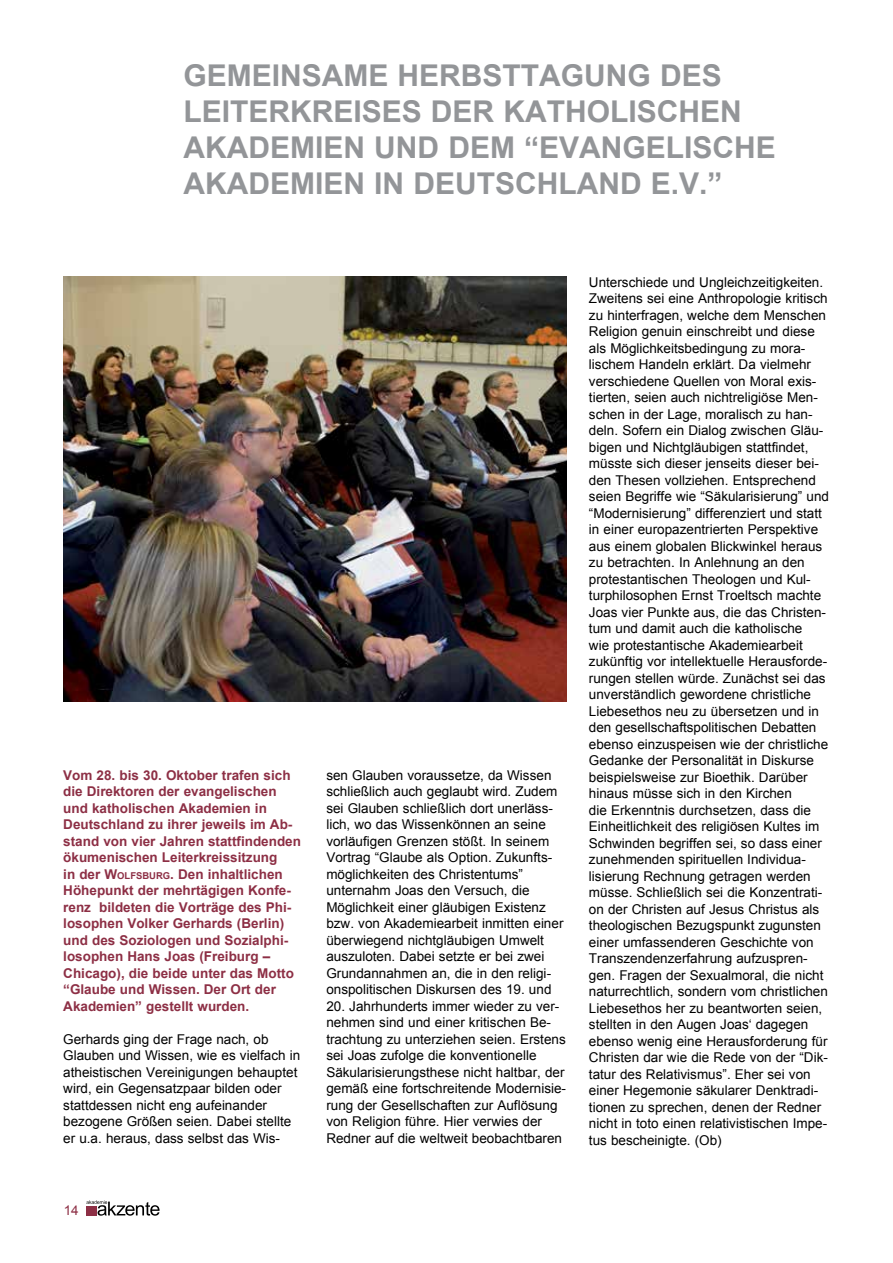
<style>
.page{position:relative;width:893px;height:1263px;background:#fff}
.page>*{position:absolute;margin:0;border:0;box-sizing:border-box;transform-origin:0 0}
.t1{font:700 30px/36px "Arial";color:#939598}
.t2{font:13.5px/16.5px "Arial";color:#000}
.t3{font:700 13.5px/16.5px "Arial";color:#8d2f45}
.t4{font:13.5px "Arial";color:#8d2f45}
.s1{font-style:inherit}
.s2{font-size:9.45px}
</style>
<div class="page">
<svg style="left:86px;top:1200px;width:74px;height:16px"></svg>
<div style="left:86px;top:1206px;width:11px;height:9px;background:#8d2f45"></div>
<img style="left:63px;top:276px;width:504px;height:426px">
<h1 class="t1" style="left:183px;top:58px;width:537px">Gemeinsame Herbsttagung des<br>Leiterkr</h1>
<h1 class="t1" style="left:333px;top:94px;width:410px">eises der Katholischen</h1>
<h1 class="t1" style="left:183px;top:130px;width:44px">Akad</h1>
<h1 class="t1" style="left:270px;top:130px;width:290px">emien und dem “Eva</h1>
<h1 class="t1" style="left:601px;top:130px;width:177px">ngelische</h1>
<h1 class="t1" style="left:183px;top:166px;width:44px">Akad</h1>
<h1 class="t1" style="left:270px;top:166px;width:288px">emien in Deutschla</h1>
<h1 class="t1" style="left:598px;top:166px;width:126px">nd e.V.”</h1>
<p class="t3" style="left:63px;top:767px;width:239px">Vom 28. bis 30. Oktober trafen sich die Direktoren der evangelischen und katholischen Akademien in Deutschland zu ihrer jeweils im Ab&shy;stand von vier Jahren stattfindenden ökumenischen Leiterkreissitzung<br>in der <span class="s1">W</span><span class="s2">OLFSBURG</span>. Den inhaltlichen Höhepunkt der mehrtägigen Konfe&shy;renz bildeten die Vorträge des Phi&shy;losophen Volker Gerhards (Berlin) und des Soziologen und Sozialphi&shy;losophen Hans Joas (Freiburg – Chicago), die beide unter das Motto “Glaube und Wissen. Der Ort der Akademien” gestellt wurden.</p>
<p class="t2" style="left:63px;top:1031px;width:239px">Gerhards ging der Frage nach, ob Glauben und Wissen, wie es vielfach in atheistischen Vereinigungen behauptet wird, ein Gegensatzpaar bilden oder stattdessen nicht eng aufeinander bezogene Größen seien. Dabei stellte er u.a. heraus, dass selbst das Wis-</p>
<p class="t4" style="left:64px;top:1202px;width:16px">14</p>
<p class="t2" style="left:326px;top:767px;width:239px">sen Glauben voraussetze, da Wissen schließlich auch geglaubt wird. Zudem sei Glauben schließlich dort unerläss&shy;lich, wo das Wissenkönnen an seine vorläufigen Grenzen stößt. I n seinem Vortrag “Glaube als Option. Zukunfts&shy;möglichkeiten des Christentums” unternahm Joas den Versuch, die Möglichkeit einer gläubigen Existenz bzw. von Akademiearbeit inmitten einer überwiegend nichtgläubigen U mwelt auszuloten. Dabei setzte er bei zwei Grundannahmen an, die in den religi&shy;onspolitischen Diskursen des 19. und</p>
<p class="t2" style="left:326px;top:998px;width:241px">20. Jahrhunderts immer wieder zu ver&shy;nehmen sind und einer kritischen Be&shy;trachtung zu unterziehen seien. Erstens sei Joas zufolge die konventionelle Säkularisierungsthese nicht haltbar, der gemäß eine fortschreitende Modernisie&shy;rung der Gesellschaften zur Auflösung von Religion führe. H ier verwies der Redner auf die weltweit beobachtbaren</p>
<p class="t2" style="left:589px;top:274px;width:242px">U nterschiede und U ngleichzeitigkeiten.<br>Zweitens sei eine Anthropologie kritisch zu hinterfragen, welche dem Menschen Religion genuin einschreibt und diese als Möglichkeitsbedingung zu mora&shy;lischem Handeln erklärt. Da vielmehr verschiedene Quellen von Moral exis&shy;tierten, seien auch nichtreligiöse Men&shy;schen in der Lage, moralisch zu han&shy;deln. Sofern ein Dialog zwischen Gläu&shy;bigen und N ichtgläubigen stattfindet, müsste sich dieser jenseits dieser bei&shy;den Thesen vollziehen. Entsprechend seien Begriffe wie “Säkularisierung” und “Modernisierung” differenziert und statt in einer europazentrierten Perspektive aus einem globalen Blickwinkel heraus zu betrachten. I n Anlehnung an den protestantischen Theologen und Kul&shy;turphilosophen Ernst Troeltsch machte Joas vier Punkte aus, die das Christen&shy;tum und damit auch die katholische<br>wie protestantische Akademiearbeit zukünftig vor intellektuelle Herausforde&shy;rungen stellen würde. Zunächst sei das unverständlich gewordene christliche Liebesethos neu zu übersetzen und in den gesellschaftspolitischen Debatten ebenso einzuspeisen wie der christliche Gedanke der Personalität in Diskurse beispielsweise zur Bioethik. Darüber hinaus müsse sich in den Kirchen<br>die Erkenntnis durchsetzen, dass die Einheitlichkeit des religiösen Kultes im Schwinden begriffen sei, so dass einer zunehmenden spirituellen I ndividua&shy;lisierung Rechnung getragen werden müsse. Schließlich sei die Konzentrati&shy;on der Christen auf Jesus Christus als theologischen Bezugspunkt zugunsten einer umfassenderen Geschichte von Transzendenzerfahrung aufzuspren&shy;gen. Fragen der Sexualmoral, die nicht naturrechtlich, sondern vom christlichen Liebesethos her zu beantworten seien, stellten in den Augen Joas‘ dagegen ebenso wenig eine Herausforderung für Christen dar wie die Rede von der “Dik&shy;tatur des Relativismus”. Eher sei von einer Hegemonie säkularer Denktradi&shy;tionen zu sprechen, denen der Redner nicht in toto einen relativistischen I mpe&shy;tus bescheinigte. (Ob)</p>
</div>
